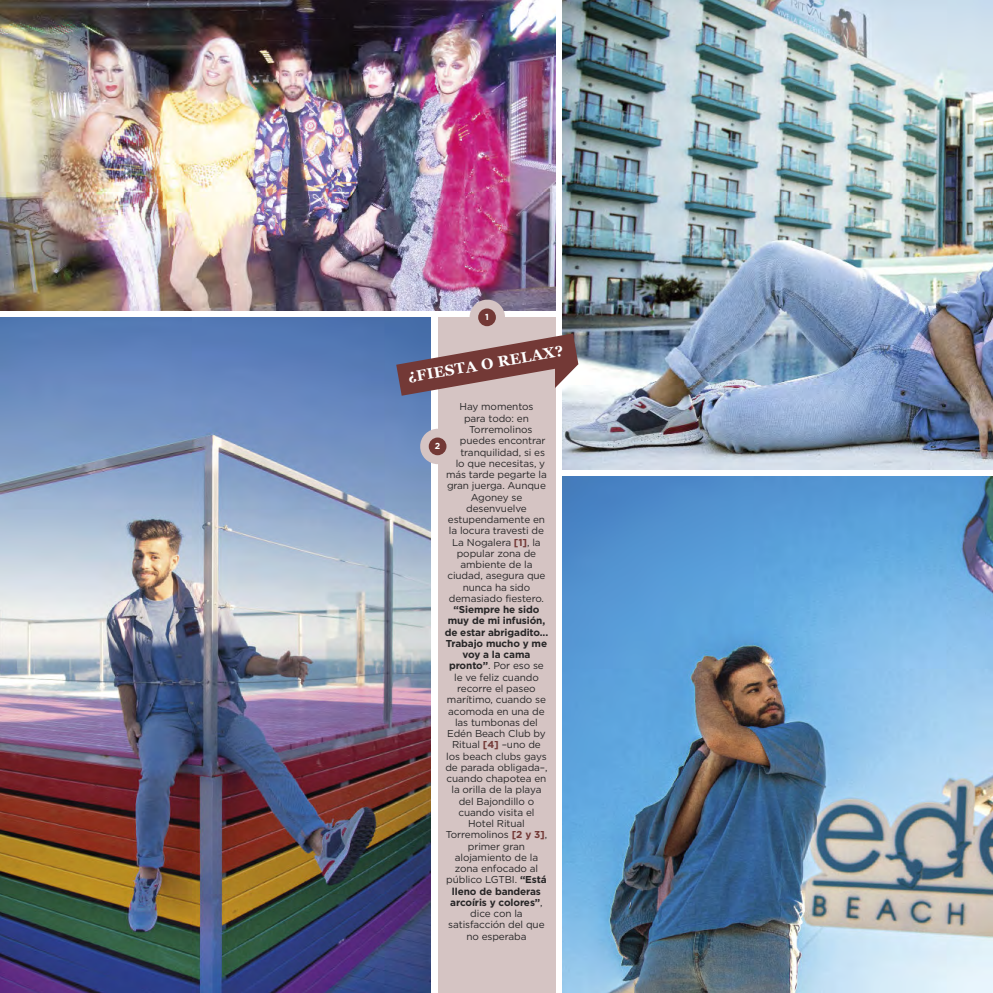
<style>
.page{position:relative;width:993px;height:993px;background:#fff}
.page>*{position:absolute;margin:0;border:0;box-sizing:border-box;transform-origin:0 0}
.t1{font:700 15px "Georgia";color:#fff}
.t2{font:10px/11.2px "Gotham";letter-spacing:-.01em;color:#272627;text-align:center}
.t3{font:700 8.75px "Gotham";color:#fff}
.s1{font-weight:700;color:#733936}
.s2{font-weight:700}
</style>
<div class="page">
<img style="left:562px;top:477px;width:430px;height:515px">
<img style="left:0;top:0;width:555px;height:310px">
<img style="left:562px;top:0;width:430px;height:469px">
<img style="left:0;top:317px;width:431px;height:675px">
<div style="left:438px;top:317px;width:117px;height:675px;background:#d5c4c3"></div>
<svg style="left:418px;top:427px;width:29px;height:39px"></svg>
<div style="left:428px;top:437px;width:18px;height:18px;background:#733936;border-radius:50%"></div>
<svg style="left:396px;top:298px;width:182px;height:97px"></svg>
<div style="left:478px;top:308px;width:17px;height:18px;background:#733936;border-radius:50%"></div>
<p class="t3" style="left:485px;top:314px;width:5px">1</p>
<h1 class="t1" style="left:406px;top:369px;width:159px;rotate:-10deg">¿FIESTA O RELAX?</h1>
<p class="t2" style="left:459px;top:402px;width:75px">Hay momentos</p>
<p class="t2" style="left:464px;top:413px;width:66px">para todo: en</p>
<p class="t2" style="left:469px;top:424px;width:65px">Torremolinos</p>
<p class="t2" style="left:459px;top:436px;width:87px">puedes encontrar</p>
<p class="t2" style="left:460px;top:447px;width:86px">tranquilidad, si es</p>
<p class="t2" style="left:455px;top:458px;width:91px">lo que necesitas, y</p>
<p class="t2" style="left:446px;top:469px;width:102px">más tarde pegarte la</p>
<p class="t2" style="left:447px;top:481px;width:100px">gran juerga. Aunque</p>
<p class="t2" style="left:470px;top:492px;width:53px">Agoney se</p>
<p class="t2" style="left:466px;top:503px;width:62px">desenvuelve</p>
<p class="t2" style="left:448px;top:514px;width:99px">estupendamente en</p>
<p class="t2" style="left:449px;top:526px;width:96px">la locura travesti de</p>
<p class="t2" style="left:452px;top:537px;width:90px">La Nogalera <span class="s1">[1]</span>, la</p>
<p class="t2" style="left:456px;top:548px;width:81px">popular zona de</p>
<p class="t2" style="left:460px;top:559px;width:74px">ambiente de la</p>
<p class="t2" style="left:447px;top:571px;width:100px">ciudad, asegura que</p>
<p class="t2" style="left:462px;top:582px;width:69px">nunca ha sido</p>
<p class="t2" style="left:449px;top:593px;width:97px">demasiado fiestero.</p>
<p class="t2" style="left:444px;top:604px;width:105px"><span class="s2">“Siempre he sido muy de mi infusión, de estar abrigadito...<br>Trabajo mucho y me voy a la cama pronto”</span>. Por eso se le ve feliz cuando recorre el paseo marítimo, cuando se acomoda en una de las tumbonas del<br>Edén Beach Club by<br>Ritual <span class="s1">[4]</span> –uno de los beach clubs gays de parada obligada–, cuando chapotea en la orilla de la playa del Bajondillo o cuando visita el<br>Hotel Ritual<br>Torremolinos <span class="s1">[2 y 3]</span>, primer gran alojamiento de la zona enfocado al público LGTBI. <span class="s2">“Está lleno de banderas arcoíris y colores”</span>, dice con la satisfacción del que no esperaba</p>
<p class="t3" style="left:435px;top:443px;width:7px">2</p>
</div>
